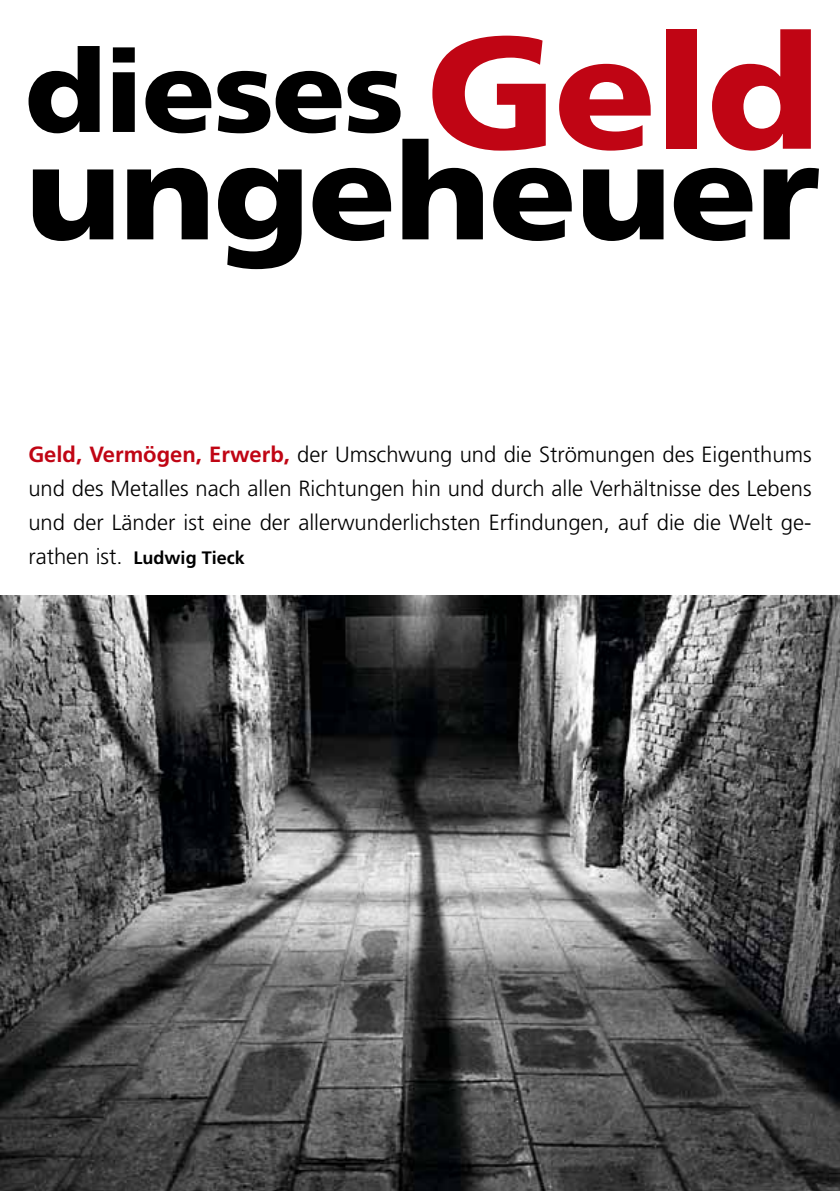
<style>
.page{position:relative;width:840px;height:1191px;background:#fff}
.page>*{position:absolute;margin:0;border:0;box-sizing:border-box;transform-origin:0 0}
.t1{font:900 134px "Frutiger LT";letter-spacing:-.015em;color:#000;scale:1.08 1}
.t2{font:900 114.6px "Frutiger LT";letter-spacing:-.02em;color:#000;scale:1.06 1}
.t3{font:300 22px/34px "Frutiger LT";color:#000;text-align:justify}
.t4{font:700 18px "Frutiger LT";color:#000}
.s1{font-size:159.2px;color:#c00514}
.s2{font-weight:700;color:#c00514}
.s3{font-weight:300;font-size:22px}
</style>
<div class="page">
<img style="left:0;top:595px;width:839px;height:596px">
<h2 class="t2" style="left:25px;top:23px;width:751px">dieses <span class="s1">Geld</span></h2>
<h1 class="t1" style="left:25px;top:111px;width:737px">ungeheuer</h1>
<p class="t3" style="left:28px;top:438px;width:784px"><span class="s2">Geld, Vermögen, Erwerb,</span> der Umschwung und die Strömungen des Eigenthums und des Metalles nach allen Richtungen hin und durch alle Verhältnisse des Lebens und der Länder ist eine der allerwunderlichsten Erfindungen, auf die die Welt ge-</p>
<p class="t4" style="left:28px;top:547px;width:218px"><span class="s3">rathen ist.</span> Ludwig Tieck</p>
</div>
